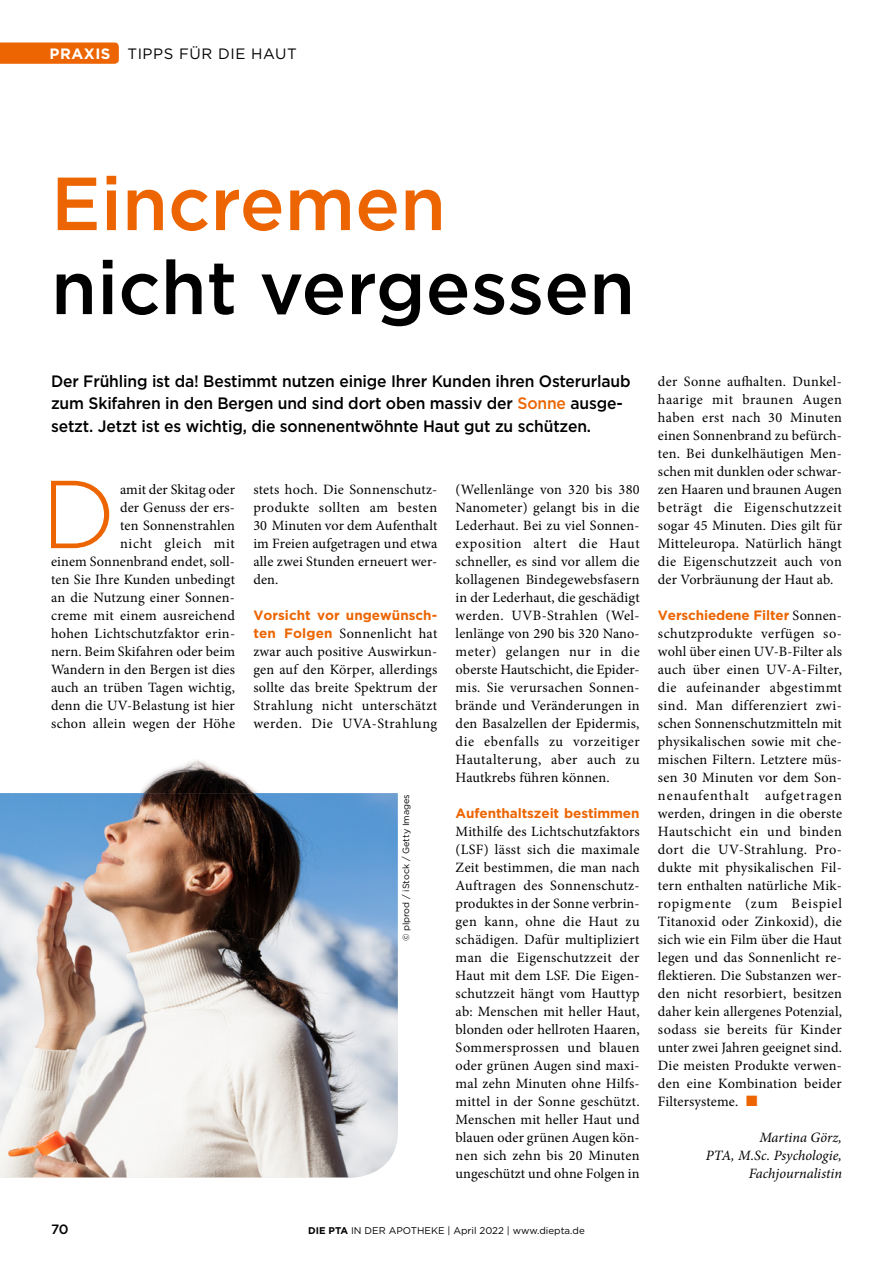
<style>
.page{position:relative;width:893px;height:1263px;background:#fff}
.page>*{position:absolute;margin:0;border:0;box-sizing:border-box;transform-origin:0 0}
.t1{font:300 96.15px "Gotham";color:#ec6502}
.t2{font:500 75px "Gotham";color:#000}
.t3{font:500 75px "Gotham";color:#ec6502}
.t4{font:500 16.5px/22.5px "Gotham";letter-spacing:-.01em;color:#000;scale:.95 1}
.t5{font:15px "Gotham";letter-spacing:.04em;color:#000}
.t6{font:700 15px "Gotham";letter-spacing:.04em;color:#fff}
.t7{font:14.25px/18px "Minion Pro";letter-spacing:.015em;color:#000;text-align:justify}
.t8{font:italic 14.25px/18px "Minion Pro";color:#000;text-align:right}
.t9{font:700 13.5px "Gotham";letter-spacing:-.005em;color:#ec6502}
.t10{font:500 13.5px "Gotham";color:#000}
.t11{font:9.75px "Gotham";color:#000}
.t12{font:9px "Gotham";color:#000}
.s1{color:#ec6502}
.s2{font-family:"Gotham";font-weight:700;font-size:13.5px;color:#ec6502}
.s3{font-weight:700}
.s4{font-family:"Minion Pro";font-weight:400;font-size:14.25px;color:#000}
</style>
<div class="page">
<div style="left:0;top:43px;width:119px;height:21px;background:#ec6502"></div>
<img style="left:141px;top:760px;width:117px;height:33px">
<img style="left:0;top:793px;width:398px;height:384px">
<p class="t6" style="left:50px;top:44px;width:63px">PRAXIS</p>
<p class="t5" style="left:127px;top:44px;width:171px">TIPPS FÜR DIE HAUT</p>
<h2 class="t3" style="left:51px;top:154px;width:397px">Eincremen</h2>
<h2 class="t2" style="left:51px;top:238px;width:586px">nicht vergessen</h2>
<p class="t4" style="left:51px;top:369px;width:612px">Der Frühling ist da! Bestimmt nutzen einige Ihrer Kunden ihren Osterurlaub zum Skifahren in den Bergen und sind dort oben massiv der <span class="s1">Sonne</span> ausge&shy;setzt. Jetzt ist es wichtig, die sonnenentwöhnte Haut gut zu schützen.</p>
<h1 class="t1" style="left:41px;top:453px;width:77px">D</h1>
<p class="t7" style="left:51px;top:481px;width:186px;text-align:right">amit der Skitag oder<br>der Genuss der ers-<br>ten Sonnenstrahlen<br>nicht gleich mit<br>einem Sonnenbrand endet, soll&shy;ten Sie Ihre Kunden unbedingt an die Nutzung einer Sonnen&shy;creme mit einem ausreichend hohen Lichtschutzfaktor erin&shy;nern. Beim Skifahren oder beim<br>Wandern in den Bergen ist dies auch an trüben Tagen wichtig, denn die UV-Belastung ist hier schon allein wegen der Höhe</p>
<p class="t7" style="left:253px;top:481px;width:186px">stets hoch. Die Sonnenschutz&shy;produkte sollten am besten 30 Minuten vor dem Aufenthalt im Freien aufgetragen und etwa alle zwei Stunden erneuert wer&shy;den.</p>
<p class="t9" style="left:253px;top:606px;width:185px">Vorsicht vor ungewünsch-</p>
<p class="t7" style="left:253px;top:625px;width:186px"><span class="s2">ten Folgen</span> Sonnenlicht hat zwar auch positive Auswirkun&shy;gen auf den Körper, allerdings sollte das breite Spektrum der Strahlung nicht unterschätzt werden. Die UVA-Strahlung</p>
<p class="t12" style="left:400px;top:941px;width:149px;rotate:-90deg">© plprod / iStock / Getty Images</p>
<p class="t7" style="left:456px;top:481px;width:186px;text-align:left">(Wellenlänge von 320 bis 380<br>Nanometer) gelangt bis in die<br>Lederhaut. Bei zu viel Sonnen&shy;exposition altert die Haut schneller, es sind vor allem die kollagenen Bindegewebsfasern in der Lederhaut, die geschädigt werden. UVB-Strahlen (Wel&shy;lenlänge von 290 bis 320 Nano&shy;meter) gelangen nur in die oberste Hautschicht, die Epider&shy;mis. Sie verursachen Sonnen&shy;brände und Veränderungen in den Basalzellen der Epidermis, die ebenfalls zu vorzeitiger<br>Hautalterung, aber auch zu<br>Hautkrebs führen können.</p>
<p class="t9" style="left:456px;top:804px;width:185px">Aufenthaltszeit bestimmen</p>
<p class="t7" style="left:456px;top:823px;width:186px">Mithilfe des Lichtschutzfaktors (LSF) lässt sich die maximale Zeit bestimmen, die man nach Auftragen des Sonnenschutz&shy;produktes in der Sonne verbrin&shy;gen kann, ohne die Haut zu schädigen. Dafür multipliziert man die Eigenschutzzeit der Haut mit dem LSF. Die Eigen&shy;schutzzeit hängt vom Hauttyp ab: Menschen mit heller Haut, blonden oder hellroten Haaren, Sommersprossen und blauen oder grünen Augen sind maxi&shy;mal zehn Minuten ohne Hilfs&shy;mittel in der Sonne geschützt.<br>Menschen mit heller Haut und blauen oder grünen Augen kön&shy;nen sich zehn bis 20 Minuten ungeschützt und ohne Folgen in</p>
<p class="t10" style="left:51px;top:1220px;width:19px">70</p>
<p class="t11" style="left:308px;top:1224px;width:278px"><span class="s3">DIE PTA</span> IN DER APOTHEKE | April 2022 | www.diepta.de</p>
<p class="t7" style="left:658px;top:373px;width:186px">der Sonne aufhalten. Dunkel&shy;haarige mit braunen Augen haben erst nach 30 Minuten einen Sonnenbrand zu befürch&shy;ten. Bei dunkelhäutigen Men&shy;schen mit dunklen oder schwar&shy;zen Haaren und braunen Augen beträgt die Eigenschutzzeit sogar 45 Minuten. Dies gilt für Mitteleuropa. Natürlich hängt die Eigenschutzzeit auch von der Vorbräunung der Haut ab.</p>
<p class="t9" style="left:658px;top:606px;width:185px">Verschiedene Filter <span class="s4">Sonnen-</span></p>
<p class="t7" style="left:658px;top:625px;width:186px">schutzprodukte verfügen so&shy;wohl über einen UV-B-Filter als auch über einen UV-A-Filter, die aufeinander abgestimmt sind. Man differenziert zwi&shy;schen Sonnenschutzmitteln mit physikalischen sowie mit che&shy;mischen Filtern. Letztere müs&shy;sen 30 Minuten vor dem Son&shy;nenaufenthalt aufgetragen werden, dringen in die oberste Hautschicht ein und binden dort die UV-Strahlung. Pro&shy;dukte mit physikalischen Fil&shy;tern enthalten natürliche Mik&shy;ropigmente (zum Beispiel Titanoxid oder Zinkoxid), die sich wie ein Film über die Haut legen und das Sonnenlicht re&shy;flektieren. Die Substanzen wer&shy;den nicht resorbiert, besitzen daher kein allergenes Potenzial, sodass sie bereits für Kinder unter zwei Jahren geeignet sind.<br>Die meisten Produkte verwen&shy;den eine Kombination beider Filtersysteme. <span class="s1">■</span></p>
<p class="t8" style="left:706px;top:1129px;width:138px">Martina Görz,<br>PTA, M.Sc. Psychologie,<br>Fachjournalistin</p>
</div>
